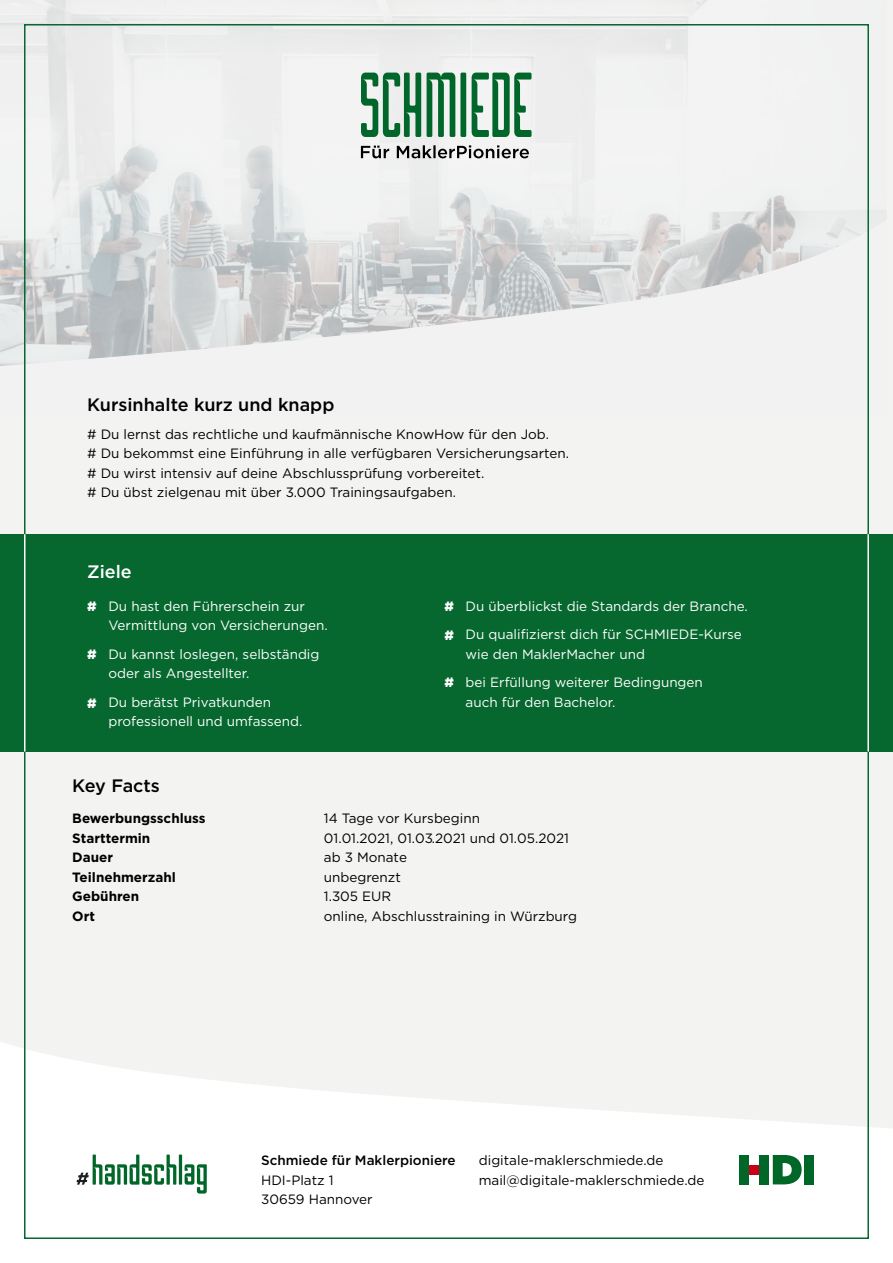
<style>
.page{position:relative;width:893px;height:1263px;background:#f3f3f2}
.page>*{position:absolute;margin:0;border:0;box-sizing:border-box;transform-origin:0 0}
.t1{font:500 18px "Gotham";color:#000}
.t2{font:500 18px "Gotham";color:#fff}
.t3{font:13.5px/19.5px "Gotham";color:#000}
.t4{font:13.5px/19.5px "Gotham";color:#fff}
.t5{font:700 13.5px/19.5px "Gotham";color:#000}
.t6{font:500 13.5px "Gotham";color:#000}
.t7{font:900 13.5px "Gotham";color:#fff}
</style>
<div class="page">
<div style="left:0;top:534px;width:893px;height:217px;background:#06682f"></div>
<img style="left:0;top:8px;width:886px;height:358px">
<svg style="left:0;top:1042px;width:893px;height:221px;fill:#fff"></svg>
<hr style="left:24px;top:534px;width:2px;height:217px;background:#fff">
<hr style="left:867px;top:534px;width:2px;height:217px;background:#fff">
<svg style="left:361px;top:73px;width:60px;height:64px"></svg>
<svg style="left:427px;top:73px;width:39px;height:64px"></svg>
<svg style="left:472px;top:73px;width:59px;height:64px"></svg>
<svg style="left:361px;top:145px;width:168px;height:13px"></svg>
<svg style="left:77px;top:1154px;width:130px;height:39px"></svg>
<svg style="left:773px;top:1155px;width:29px;height:29px"></svg>
<div style="left:804px;top:1155px;width:10px;height:29px;background:#006729"></div>
<div style="left:749px;top:1165px;width:10px;height:9px;background:#cb0018"></div>
<div style="left:759px;top:1155px;width:10px;height:29px;background:#006729"></div>
<div style="left:739px;top:1155px;width:10px;height:29px;background:#006729"></div>
<h1 class="t1" style="left:87px;top:393px;width:249px">Kursinhalte kurz und knapp</h1>
<p class="t3" style="left:87px;top:424px;width:483px"># Du lernst das rechtliche und kaufmännische KnowHow für den Job.<br># Du bekommst eine Einführung in alle verfügbaren Versicherungsarten. # Du wirst intensiv auf deine Abschlussprüfung vorbereitet.<br># Du übst zielgenau mit über 3.000 Trainingsaufgaben.</p>
<h1 class="t2" style="left:87px;top:559px;width:46px">Ziele</h1>
<p class="t4" style="left:108px;top:596px;width:221px">Du hast den Führerschein zur<br>Vermittlung von Versicherungen.</p>
<p class="t4" style="left:108px;top:644px;width:213px">Du kannst loslegen, selbständig oder als Angestellter.</p>
<p class="t4" style="left:108px;top:692px;width:195px">Du berätst Privatkunden professionell und umfassend.</p>
<p class="t7" style="left:87px;top:597px;width:11px">#</p>
<p class="t7" style="left:87px;top:645px;width:11px">#</p>
<p class="t7" style="left:87px;top:693px;width:11px">#</p>
<h1 class="t1" style="left:72px;top:774px;width:89px">Key Facts</h1>
<p class="t7" style="left:444px;top:597px;width:11px">#</p>
<p class="t7" style="left:444px;top:625px;width:11px">#</p>
<p class="t7" style="left:444px;top:673px;width:11px">#</p>
<p class="t4" style="left:466px;top:591px;width:284px;line-height:28.5px">Du überblickst die Standards der Branche.<br>Du qualifizierst dich für SCHMIEDE-Kurse</p>
<p class="t4" style="left:466px;top:639px;width:239px;line-height:28.5px">wie den MaklerMacher und<br>bei Erfüllung weiterer Bedingungen</p>
<p class="t4" style="left:466px;top:692px;width:151px">auch für den Bachelor.</p>
<p class="t5" style="left:72px;top:809px;width:135px">Bewerbungsschluss<br>Starttermin<br>Dauer<br>Teilnehmerzahl<br>Gebühren<br>Ort</p>
<p class="t3" style="left:324px;top:808px;width:255px">14 Tage vor Kursbeginn<br>01.01.2021, 01.03.2021 und 01.05.2021 ab 3 Monate<br>unbegrenzt<br>1.305 EUR<br>online, Abschlusstraining in Würzburg</p>
<p class="t6" style="left:261px;top:1152px;width:196px">Schmiede für Maklerpioniere</p>
<p class="t3" style="left:261px;top:1170px;width:113px">HDI-Platz 1<br>30659 Hannover</p>
<p class="t3" style="left:479px;top:1150px;width:227px">digitale-maklerschmiede.de mail@digitale-maklerschmiede.de</p>
</div>
